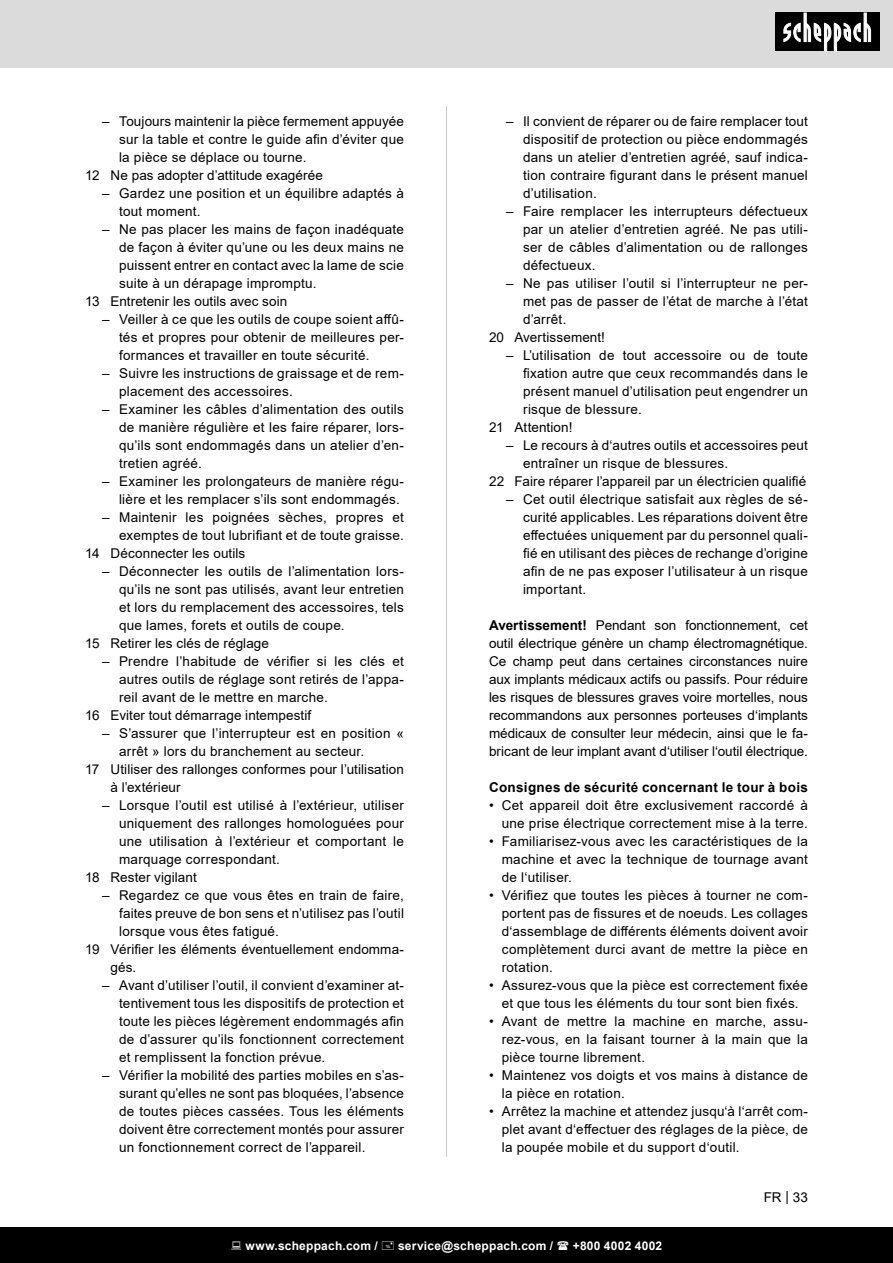
<style>
.page{position:relative;width:893px;height:1263px;background:#fff}
.page>*{position:absolute;margin:0;border:0;box-sizing:border-box;transform-origin:0 0}
.t1{font:13.5px/18px "Arial";letter-spacing:.02em;color:#000;text-align:justify}
.t2{font:700 13.5px "Arial";letter-spacing:.025em;color:#000}
.t3{font:700 12px "Arial";letter-spacing:.02em;color:#fff}
.s1{font-weight:700}
</style>
<div class="page">
<div style="left:0;top:0;width:893px;height:67px;background:#dbdbdb"></div>
<div style="left:0;top:1227px;width:893px;height:36px;background:#000"></div>
<div style="left:775px;top:13px;width:105px;height:38px;background:#000"></div>
<svg style="left:783px;top:13px;width:88px;height:38px"></svg>
<hr style="left:446px;top:106px;width:1px;height:1051px;background:#c7c7c7">
<p class="t1" style="left:119px;top:112px;width:286px;text-indent:-17px">– Toujours maintenir la pièce fermement appuyée sur la table et contre le guide afin d’éviter que la pièce se déplace ou tourne.</p>
<p class="t1" style="left:85px;top:166px;width:239px">12 Ne pas adopter d’attitude exagérée</p>
<p class="t1" style="left:119px;top:184px;width:286px;text-indent:-17px">– Gardez une position et un équilibre adaptés à tout moment.</p>
<p class="t1" style="left:119px;top:220px;width:286px;text-indent:-17px">– Ne pas placer les mains de façon inadéquate de façon à éviter qu’une ou les deux mains ne puissent entrer en contact avec la lame de scie suite à un dérapage impromptu.</p>
<p class="t1" style="left:85px;top:292px;width:204px">13 Entretenir les outils avec soin</p>
<p class="t1" style="left:119px;top:310px;width:286px;text-indent:-17px">– Veiller à ce que les outils de coupe soient affû&shy;tés et propres pour obtenir de meilleures per&shy;formances et travailler en toute sécurité.</p>
<p class="t1" style="left:119px;top:364px;width:286px;text-indent:-17px">– Suivre les instructions de graissage et de rem&shy;placement des accessoires.</p>
<p class="t1" style="left:119px;top:400px;width:286px;text-indent:-17px">– Examiner les câbles d’alimentation des outils de manière régulière et les faire réparer, lors&shy;qu’ils sont endommagés dans un atelier d’en&shy;tretien agréé.</p>
<p class="t1" style="left:102px;top:472px;width:303px;text-align:right">– Examiner les prolongateurs de manière régu&shy;lière et les remplacer s’ils sont endommagés.</p>
<p class="t1" style="left:102px;top:508px;width:303px;text-align:right">– Maintenir les poignées sèches, propres et exemptes de tout lubrifiant et de toute graisse.</p>
<p class="t1" style="left:85px;top:544px;width:162px">14 Déconnecter les outils</p>
<p class="t1" style="left:119px;top:562px;width:286px;text-indent:-17px">– Déconnecter les outils de l’alimentation lors&shy;qu’ils ne sont pas utilisés, avant leur entretien et lors du remplacement des accessoires, tels que lames, forets et outils de coupe.</p>
<p class="t1" style="left:85px;top:634px;width:186px">15 Retirer les clés de réglage</p>
<p class="t1" style="left:119px;top:652px;width:286px;text-indent:-17px">– Prendre l’habitude de vérifier si les clés et autres outils de réglage sont retirés de l’appa&shy;reil avant de le mettre en marche.</p>
<p class="t1" style="left:85px;top:706px;width:228px">16 Eviter tout démarrage intempestif</p>
<p class="t1" style="left:119px;top:724px;width:286px;text-indent:-17px">– S’assurer que l’interrupteur est en position « arrêt » lors du branchement au secteur.</p>
<p class="t1" style="left:111px;top:760px;width:295px;text-indent:-26px">17 Utiliser des rallonges conformes pour l’utilisation à l’extérieur</p>
<p class="t1" style="left:119px;top:796px;width:286px;text-indent:-17px">– Lorsque l’outil est utilisé à l’extérieur, utiliser uniquement des rallonges homologuées pour une utilisation à l’extérieur et comportant le marquage correspondant.</p>
<p class="t1" style="left:85px;top:868px;width:113px">18 Rester vigilant</p>
<p class="t1" style="left:119px;top:886px;width:286px;text-indent:-17px">– Regardez ce que vous êtes en train de faire, faites preuve de bon sens et n’utilisez pas l’outil lorsque vous êtes fatigué.</p>
<p class="t1" style="left:111px;top:940px;width:295px;text-indent:-26px">19 Vérifier les éléments éventuellement endomma&shy;gés.</p>
<p class="t1" style="left:119px;top:976px;width:286px;text-indent:-17px">– Avant d’utiliser l’outil, il convient d’examiner at&shy;tentivement tous les dispositifs de protection et toute les pièces légèrement endommagés afin de d’assurer qu’ils fonctionnent correctement et remplissent la fonction prévue.</p>
<p class="t1" style="left:119px;top:1066px;width:286px;text-indent:-17px">– Vérifier la mobilité des parties mobiles en s’as&shy;surant qu’elles ne sont pas bloquées, l’absence de toutes pièces cassées. Tous les éléments doivent être correctement montés pour assurer un fonctionnement correct de l’appareil.</p>
<p class="t1" style="left:523px;top:112px;width:286px;text-indent:-17px">– Il convient de réparer ou de faire remplacer tout dispositif de protection ou pièce endommagés dans un atelier d’entretien agréé, sauf indica&shy;tion contraire figurant dans le présent manuel d’utilisation.</p>
<p class="t1" style="left:523px;top:202px;width:286px;text-indent:-17px">– Faire remplacer les interrupteurs défectueux par un atelier d’entretien agréé. Ne pas utili&shy;ser de câbles d’alimentation ou de rallonges défectueux.</p>
<p class="t1" style="left:523px;top:274px;width:286px;text-indent:-17px">– Ne pas utiliser l’outil si l’interrupteur ne per&shy;met pas de passer de l’état de marche à l’état d’arrêt.</p>
<p class="t1" style="left:489px;top:328px;width:118px">20 Avertissement!</p>
<p class="t1" style="left:523px;top:346px;width:286px;text-indent:-17px">– L’utilisation de tout accessoire ou de toute fixation autre que ceux recommandés dans le présent manuel d’utilisation peut engendrer un risque de blessure.</p>
<p class="t1" style="left:489px;top:418px;width:85px">21 Attention!</p>
<p class="t1" style="left:523px;top:436px;width:286px;text-indent:-17px">– Le recours à d‘autres outils et accessoires peut entraîner un risque de blessures.</p>
<p class="t1" style="left:489px;top:472px;width:319px">22 Faire réparer l’appareil par un électricien qualifié</p>
<p class="t1" style="left:523px;top:490px;width:286px;text-indent:-17px">– Cet outil électrique satisfait aux règles de sé&shy;curité applicables. Les réparations doivent être effectuées uniquement par du personnel quali&shy;fié en utilisant des pièces de rechange d’origine afin de ne pas exposer l’utilisateur à un risque important.</p>
<p class="t1" style="left:489px;top:616px;width:320px"><span class="s1">Avertissement!</span> Pendant son fonctionnement, cet outil électrique génère un champ électromagnétique.<br>Ce champ peut dans certaines circonstances nuire aux implants médicaux actifs ou passifs. Pour réduire les risques de blessures graves voire mortelles, nous recommandons aux personnes porteuses d‘implants médicaux de consulter leur médecin, ainsi que le fa&shy;bricant de leur implant avant d‘utiliser l‘outil électrique.</p>
<p class="t2" style="left:489px;top:778px;width:320px">Consignes de sécurité concernant le tour à bois</p>
<p class="t1" style="left:489px;top:796px;width:320px;text-align:right">• Cet appareil doit être exclusivement raccordé à une prise électrique correctement mise à la terre.</p>
<p class="t1" style="left:502px;top:832px;width:308px;text-indent:-13px">• Familiarisez-vous avec les caractéristiques de la machine et avec la technique de tournage avant de l‘utiliser.</p>
<p class="t1" style="left:502px;top:886px;width:308px;text-indent:-13px">• Vérifiez que toutes les pièces à tourner ne com&shy;portent pas de fissures et de noeuds. Les collages d‘assemblage de différents éléments doivent avoir complètement durci avant de mettre la pièce en rotation.</p>
<p class="t1" style="left:489px;top:976px;width:320px;text-align:center">• Assurez-vous que la pièce est correctement fixée et que tous les éléments du tour sont bien fixés.</p>
<p class="t1" style="left:502px;top:1012px;width:308px;text-indent:-13px">• Avant de mettre la machine en marche, assu&shy;rez-vous, en la faisant tourner à la main que la pièce tourne librement.</p>
<p class="t1" style="left:502px;top:1066px;width:308px;text-indent:-13px">• Maintenez vos doigts et vos mains à distance de la pièce en rotation.</p>
<p class="t1" style="left:502px;top:1102px;width:308px;text-indent:-13px">• Arrêtez la machine et attendez jusqu‘à l‘arrêt com&shy;plet avant d‘effectuer des réglages de la pièce, de la poupée mobile et du support d‘outil.</p>
<p class="t1" style="left:764px;top:1188px;width:46px">FR | 33</p>
<p class="t3" style="left:245px;top:1238px;width:134px">www.scheppach.com /</p>
<p class="t3" style="left:398px;top:1238px;width:157px">service@scheppach.com /</p>
<p class="t3" style="left:573px;top:1238px;width:91px">+800 4002 4002</p>
</div>
